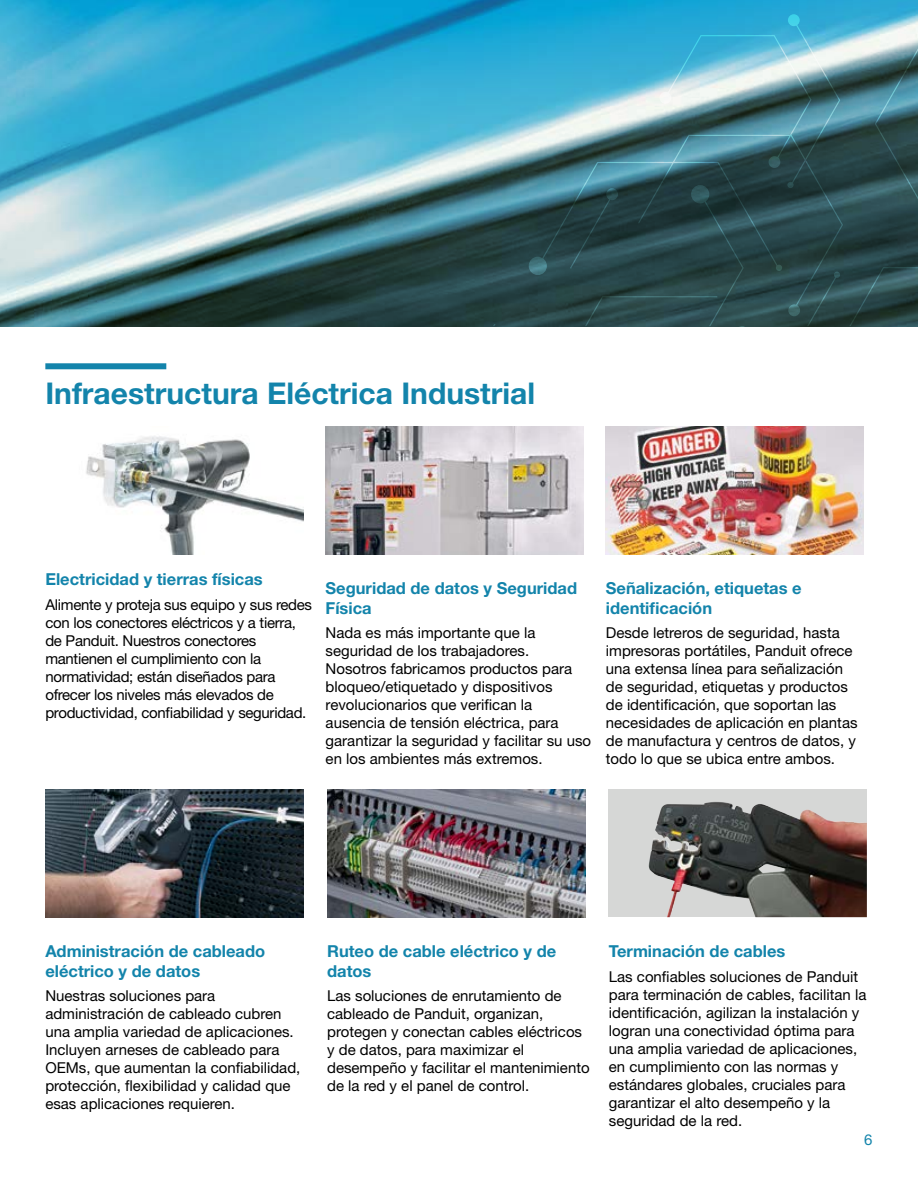
<style>
.page{position:relative;width:918px;height:1188px;background:#fff}
.page>*{position:absolute;margin:0;border:0;box-sizing:border-box;transform-origin:0 0}
.t1{font:700 30px "Helvetica Neue LT Std";color:#1384ab}
.t2{font:700 16.5px/19.8px "Helvetica Neue LT Std";color:#1384ab}
.t3{font:15px/18px "Helvetica Neue LT Std";color:#000}
.t4{font:15px/18px "Helvetica Neue LT Std";letter-spacing:-.02em;color:#000}
.t5{font:15px "Helvetica Neue LT Std";color:#1384ab}
</style>
<div class="page">
<svg style="left:0;top:0;width:918px;height:326px;background:#4998af"></svg>
<svg style="left:849px;top:267px;width:69px;height:60px;background:#2c494a"></svg>
<svg style="left:788px;top:14px;width:12px;height:12px"></svg>
<svg style="left:529px;top:257px;width:18px;height:18px"></svg>
<svg style="left:875px;top:26px;width:43px;height:193px;background:#4e7075"></svg>
<svg style="left:538px;top:20px;width:305px;height:307px;background:#43747f"></svg>
<div style="left:787px;top:182px;width:7px;height:6px;background:#2c4f52;border-radius:50%"></div>
<div style="left:45px;top:363px;width:121px;height:6px;background:#1384ab"></div>
<img style="left:86px;top:436px;width:217px;height:118px">
<img style="left:326px;top:427px;width:258px;height:127px">
<img style="left:606px;top:427px;width:258px;height:127px">
<img style="left:45px;top:790px;width:258px;height:127px">
<img style="left:327px;top:790px;width:258px;height:127px">
<div style="left:609px;top:790px;width:258px;height:127px;background:#d6d7d6"></div>
<img style="left:649px;top:802px;width:218px;height:115px">
<h1 class="t1" style="left:45px;top:375px;width:491px">Infraestructura Eléctrica Industrial</h1>
<p class="t2" style="left:45px;top:569px;width:219px">Electricidad y tierras físicas</p>
<p class="t4" style="left:45px;top:596px;width:268px">Alimente y proteja sus equipo y sus redes con los conectores eléctricos y a tierra, de Panduit. Nuestros conectores mantienen el cumplimiento con la normatividad; están diseñados para ofrecer los niveles más elevados de productividad, confiabilidad y seguridad.</p>
<p class="t2" style="left:326px;top:578px;width:253px">Seguridad de datos y Seguridad<br>Física</p>
<p class="t3" style="left:326px;top:624px;width:267px">Nada es más importante que la seguridad de los trabajadores.<br>Nosotros fabricamos productos para bloqueo/etiquetado y dispositivos revolucionarios que verifican la ausencia de tensión eléctrica, para garantizar la seguridad y facilitar su uso en los ambientes más extremos.</p>
<p class="t2" style="left:606px;top:578px;width:197px">Señalización, etiquetas e identificación</p>
<p class="t3" style="left:606px;top:624px;width:253px">Desde letreros de seguridad, hasta impresoras portátiles, Panduit ofrece una extensa línea para señalización de seguridad, etiquetas y productos de identificación, que soportan las necesidades de aplicación en plantas de manufactura y centros de datos, y todo lo que se ubica entre ambos.</p>
<p class="t2" style="left:45px;top:941px;width:221px">Administración de cableado eléctrico y de datos</p>
<p class="t3" style="left:45px;top:987px;width:257px">Nuestras soluciones para administración de cableado cubren una amplia variedad de aplicaciones.<br>Incluyen arneses de cableado para OEMs, que aumentan la confiabilidad, protección, flexibilidad y calidad que esas aplicaciones requieren.</p>
<p class="t2" style="left:327px;top:941px;width:231px">Ruteo de cable eléctrico y de datos</p>
<p class="t3" style="left:327px;top:987px;width:264px">Las soluciones de enrutamiento de cableado de Panduit, organizan, protegen y conectan cables eléctricos y de datos, para maximizar el desempeño y facilitar el mantenimiento de la red y el panel de control.</p>
<p class="t2" style="left:609px;top:941px;width:178px">Terminación de cables</p>
<p class="t3" style="left:609px;top:967px;width:259px">Las confiables soluciones de Panduit para terminación de cables, facilitan la identificación, agilizan la instalación y logran una conectividad óptima para una amplia variedad de aplicaciones, en cumplimiento con las normas y estándares globales, cruciales para garantizar el alto desempeño y la seguridad de la red.</p>
<p class="t5" style="left:864px;top:1130px;width:10px">6</p>
</div>
